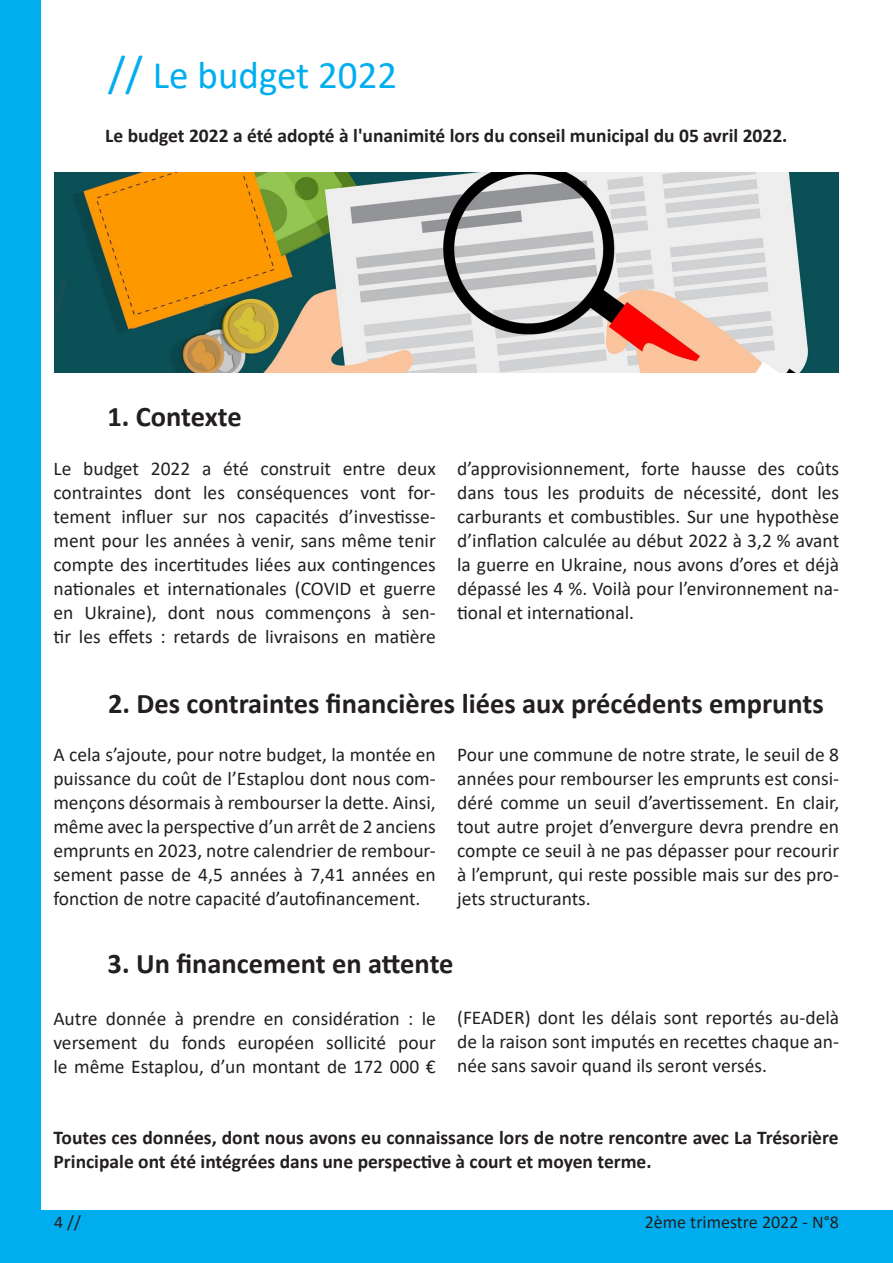
<style>
.page{position:relative;width:893px;height:1263px;background:#00aeef}
.page>*{position:absolute;margin:0;border:0;box-sizing:border-box;transform-origin:0 0}
.t1{font:39px "Calibri";color:#00aeef}
.t2{font:700 28.5px "Calibri";color:#231f20}
.t3{font:19.5px/24px "Calibri";color:#231f20;text-align:justify}
.t4{font:700 19.5px/24px "Calibri";color:#231f20}
.t5{font:18px "Calibri";color:#231f20}
.s1{font-size:45px}
</style>
<div class="page">
<div style="left:42px;top:0;width:851px;height:1210px;background:#fff"></div>
<img style="left:54px;top:172px;width:784px;height:200px">
<p class="t1" style="left:108px;top:48px;width:291px"><span class="s1">//</span> Le budget 2022</p>
<p class="t4" style="left:105px;top:123px;width:684px">Le budget 2022 a été adopté à l'unanimité lors du conseil municipal du 05 avril 2022.</p>
<p class="t2" style="left:107px;top:397px;width:136px">1. Contexte</p>
<p class="t3" style="left:54px;top:456px;width:384px">Le budget 2022 a été construit entre deux contraintes dont les conséquences vont for&shy;tement influer sur nos capacités d’investisse&shy;ment pour les années à venir, sans même tenir compte des incertitudes liées aux contingences nationales et internationales (COVID et guerre en Ukraine), dont nous commençons à sen&shy;tir les effets : retards de livraisons en matière</p>
<p class="t3" style="left:457px;top:456px;width:384px">d’approvisionnement, forte hausse des coûts dans tous les produits de nécessité, dont les carburants et combustibles. Sur une hypothèse d’inflation calculée au début 2022 à 3,2 % avant la guerre en Ukraine, nous avons d’ores et déjà dépassé les 4 %. Voilà pour l’environnement na&shy;tional et international.</p>
<p class="t2" style="left:108px;top:683px;width:717px">2. Des contraintes financières liées aux précédents emprunts</p>
<p class="t3" style="left:53px;top:742px;width:384px">A cela s’ajoute, pour notre budget, la montée en puissance du coût de l’Estaplou dont nous com&shy;mençons désormais à rembourser la dette. Ainsi, même avec la perspective d’un arrêt de 2 anciens emprunts en 2023, notre calendrier de rembour&shy;sement passe de 4,5 années à 7,41 années en fonction de notre capacité d’autofinancement.</p>
<p class="t3" style="left:457px;top:742px;width:384px">Pour une commune de notre strate, le seuil de 8 années pour rembourser les emprunts est consi&shy;déré comme un seuil d’avertissement. En clair, tout autre projet d’envergure devra prendre en compte ce seuil à ne pas dépasser pour recourir à l’emprunt, qui reste possible mais sur des pro&shy;jets structurants.</p>
<p class="t2" style="left:108px;top:943px;width:347px">3. Un financement en attente</p>
<p class="t3" style="left:53px;top:1005px;width:384px">Autre donnée à prendre en considération : le versement du fonds européen sollicité pour le même Estaplou, d’un montant de 172 000 €</p>
<p class="t3" style="left:457px;top:1004px;width:384px">(FEADER) dont les délais sont reportés au-delà de la raison sont imputés en recettes chaque an&shy;née sans savoir quand ils seront versés.</p>
<p class="t4" style="left:54px;top:1125px;width:786px">Toutes ces données, dont nous avons eu connaissance lors de notre rencontre avec La Trésorière<br>Principale ont été intégrées dans une perspective à court et moyen terme.</p>
<p class="t5" style="left:54px;top:1209px;width:29px">4 //</p>
<p class="t5" style="left:645px;top:1209px;width:196px">2ème trimestre 2022 - N°8</p>
</div>
